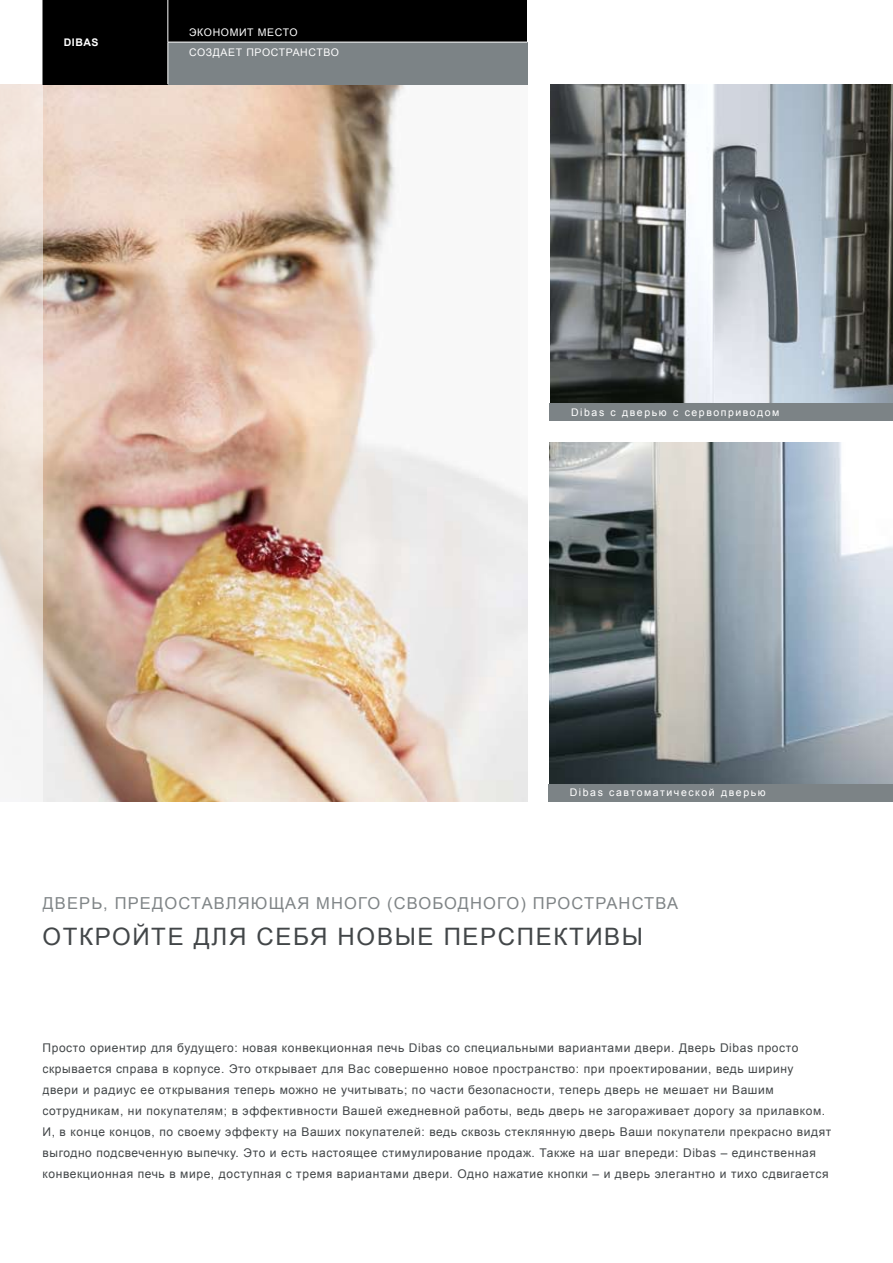
<style>
.page{position:relative;width:893px;height:1263px;background:#fff}
.page>*{position:absolute;margin:0;border:0;box-sizing:border-box;transform-origin:0 0}
.t1{font:24px "Arial";letter-spacing:.07em;color:#424648}
.t2{font:16.5px "Arial";letter-spacing:.07em;color:#808587}
.t3{font:12px/21px "Arial";letter-spacing:.05em;color:#424648}
.t4{font:10.5px "Arial";letter-spacing:.145em;color:#fff}
.t5{font:10.5px/19.6px "Arial";letter-spacing:.06em;color:#fff}
.t6{font:700 10.5px "Arial";letter-spacing:.05em;color:#fff}
</style>
<div class="page">
<img style="left:43px;top:84px;width:484px;height:717px">
<img style="left:550px;top:443px;width:343px;height:341px">
<img style="left:550px;top:85px;width:343px;height:319px">
<div style="left:549px;top:784px;width:344px;height:17px;background:#7c8386"></div>
<div style="left:550px;top:404px;width:343px;height:17px;background:#7c8386"></div>
<div style="left:43px;top:0;width:484px;height:84px;background:#000"></div>
<div style="left:168px;top:42px;width:359px;height:42px;background:#7c8386"></div>
<hr style="left:168px;top:42px;width:359px;height:1px;background:#fff">
<hr style="left:168px;top:0;width:1px;height:42px;background:#fff">
<hr style="left:168px;top:42px;width:1px;height:42px;background:#fff">
<svg style="left:0;top:0;width:43px;height:755px"></svg>
<p class="t6" style="left:64px;top:35px;width:36px">DIBAS</p>
<p class="t5" style="left:189px;top:23px;width:151px">ЭКОНОМИТ МЕСТО<br>СОЗДАЕТ ПРОСТРАНСТВО</p>
<p class="t4" style="left:571px;top:406px;width:210px">Dibas с дверью с сервоприводом</p>
<p class="t4" style="left:570px;top:786px;width:197px">Dibas савтоматической дверью</p>
<h2 class="t2" style="left:43px;top:892px;width:637px">ДВЕРЬ, ПРЕДОСТАВЛЯЮЩАЯ МНОГО (СВОБОДНОГО) ПРОСТРАНСТВА</h2>
<h1 class="t1" style="left:43px;top:921px;width:602px">ОТКРОЙТЕ ДЛЯ СЕБЯ НОВЫЕ ПЕРСПЕКТИВЫ</h1>
<p class="t3" style="left:43px;top:1037px;width:790px">Просто ориентир для будущего: новая конвекционная печь Dibas со специальными вариантами двери. Дверь Dibas просто скрывается справа в корпусе. Это открывает для Вас совершенно новое пространство: при проектировании, ведь ширину двери и радиус ее открывания теперь можно не учитывать; по части безопасности, теперь дверь не мешает ни Вашим сотрудникам, ни покупателям; в эффективности Вашей ежедневной работы, ведь дверь не загораживает дорогу за прилавком.<br>И, в конце концов, по своему эффекту на Ваших покупателей: ведь сквозь стеклянную дверь Ваши покупатели прекрасно видят выгодно подсвеченную выпечку. Это и есть настоящее стимулирование продаж. Также на шаг впереди: Dibas – единственная конвекционная печь в мире, доступная с тремя вариантами двери. Одно нажатие кнопки – и дверь элегантно и тихо сдвигается</p>
</div>
